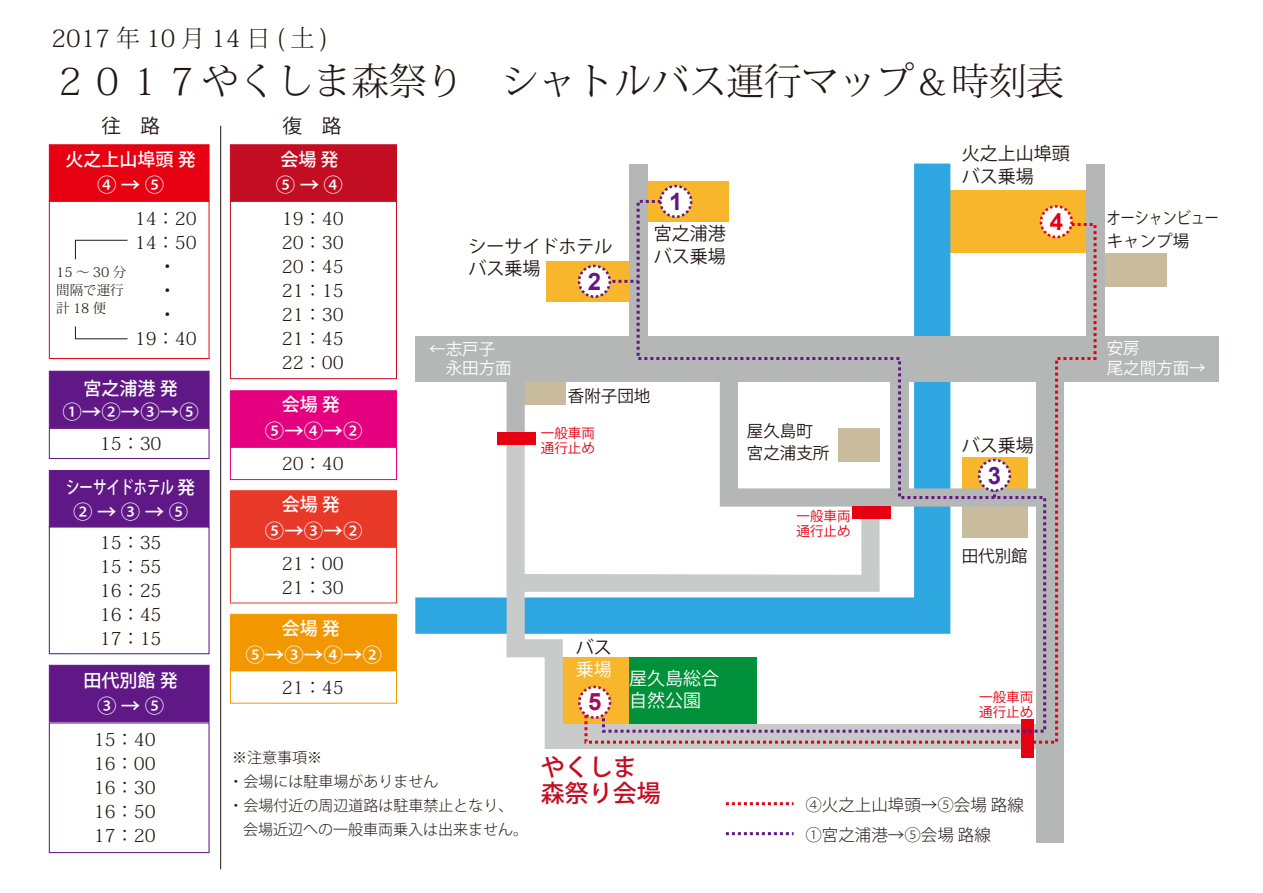
<style>
.page{position:relative;width:1263px;height:893px;background:#fff}
.page>*{position:absolute;margin:0;border:0;box-sizing:border-box;transform-origin:0 0}
.t1{font:300 37.5px "Koz Min Pro";color:#221815}
.t2{font:300 24px "Koz Min Pro";letter-spacing:.125em;color:#221815}
.t3{font:500 24px/25.5px "Koz Go Pro";color:#c30d23}
.t4{font:700 24px "Arial";color:#601886}
.t5{font:700 24px "Arial";color:#a40b5e}
.t6{font:700 24px "Arial";color:#e60012}
.t7{font:500 19.5px "Koz Go Pro";color:#fff}
.t8{font:19.5px "Koz Go Pro";color:#221815}
.t9{font:300 18px/24px "Koz Min Pro";color:#221815;text-align:justify}
.t10{font:18px/22.5px "Koz Go Pro";color:#221815}
.t11{font:500 18px "Koz Go Pro";color:#fff}
.t12{font:18px/22.5px "Koz Go Pro";color:#fff}
.t13{font:500 18px "Koz Go Pro";color:#fff;scale:.75 1}
.t14{font:300 16.5px/30px "Koz Go Pro";color:#221815}
.t15{font:16.5px/22.5px "Koz Go Pro";color:#221815}
.t16{font:16.5px/19.5px "Koz Go Pro";color:#fff}
.t17{font:16.5px/22.5px "Koz Go Pro";color:#221815;scale:.85 1}
.t18{font:300 15px "Koz Go Pro";color:#221815}
.t19{font:13.5px/15px "Koz Go Pro";color:#e60012}
.t20{font:300 13.35px/17.9px "Koz Min Pro";color:#221815}
</style>
<div class="page">
<div style="left:950px;top:191px;width:141px;height:62px;background:#f8b62d"></div>
<div style="left:1104px;top:253px;width:62px;height:34px;background:#c9bc9c"></div>
<svg style="left:379px;top:163px;width:589px;height:471px"></svg>
<div style="left:415px;top:336px;width:803px;height:45px;background:#b5b6b6"></div>
<div style="left:629px;top:164px;width:18px;height:195px;background:#b5b6b6"></div>
<svg style="left:507px;top:381px;width:18px;height:52px"></svg>
<div style="left:1036px;top:359px;width:27px;height:483px;background:#b5b6b6"></div>
<div style="left:1086px;top:164px;width:18px;height:195px;background:#b5b6b6"></div>
<svg style="left:506px;top:437px;width:530px;height:312px"></svg>
<div style="left:497px;top:433px;width:38px;height:12px;background:#e60012"></div>
<div style="left:1021px;top:719px;width:12px;height:39px;background:#e60012"></div>
<svg style="left:600px;top:198px;width:447px;height:23px"></svg>
<svg style="left:583px;top:221px;width:515px;height:524px"></svg>
<svg style="left:612px;top:280px;width:26px;height:3px"></svg>
<svg style="left:993px;top:492px;width:3px;height:5px"></svg>
<div style="left:660px;top:186px;width:31px;height:31px;background:#fff;border-radius:50%"></div>
<div style="left:659px;top:185px;width:33px;height:33px;border:3px dashed #601886;border-radius:50%"></div>
<div style="left:579px;top:266px;width:31px;height:31px;background:#fff;border-radius:50%"></div>
<div style="left:578px;top:265px;width:33px;height:33px;border:3px dashed #601886;border-radius:50%"></div>
<div style="left:979px;top:460px;width:31px;height:31px;background:#fff;border-radius:50%"></div>
<div style="left:978px;top:459px;width:33px;height:33px;border:3px dashed #601886;border-radius:50%"></div>
<div style="left:579px;top:687px;width:31px;height:31px;background:#fff;border-radius:50%"></div>
<div style="left:578px;top:686px;width:33px;height:33px;border:3px dashed #a40b5e;border-radius:50%"></div>
<div style="left:1041px;top:206px;width:31px;height:31px;background:#fff;border-radius:50%"></div>
<div style="left:1040px;top:205px;width:33px;height:33px;border:3px dashed #e60012;border-radius:50%"></div>
<div style="left:49px;top:144px;width:160px;height:58px;background:#e60012;border:1px solid #e60012"></div>
<div style="left:230px;top:144px;width:167px;height:58px;background:#c30d23;border:1px solid #c30d23"></div>
<div style="left:230px;top:614px;width:167px;height:57px;background:#f39700;border:1px solid #f39700"></div>
<svg style="left:75px;top:239px;width:53px;height:21px"></svg>
<svg style="left:75px;top:326px;width:53px;height:14px"></svg>
<div style="left:49px;top:371px;width:160px;height:57px;background:#601886;border:1px solid #601886"></div>
<div style="left:49px;top:428px;width:160px;height:31px;border:1px solid #601886"></div>
<div style="left:49px;top:526px;width:161px;height:128px;border:1px solid #601886"></div>
<div style="left:49px;top:722px;width:161px;height:131px;border:1px solid #601886"></div>
<div style="left:230px;top:670px;width:167px;height:34px;border:1px solid #f39700"></div>
<div style="left:49px;top:470px;width:160px;height:57px;background:#601886"></div>
<div style="left:49px;top:665px;width:160px;height:57px;background:#601886;border:1px solid #601886"></div>
<div style="left:230px;top:201px;width:167px;height:178px;border:1px solid #c30d23"></div>
<div style="left:49px;top:201px;width:160px;height:158px;border:1px solid #e60012"></div>
<div style="left:230px;top:390px;width:167px;height:57px;background:#e4007f;border:1px solid #e4007f"></div>
<div style="left:230px;top:447px;width:167px;height:33px;border:1px solid #e4007f"></div>
<div style="left:230px;top:490px;width:167px;height:57px;background:#e83828;border:1px solid #e83828"></div>
<div style="left:230px;top:547px;width:167px;height:56px;border:1px solid #e83828"></div>
<hr style="left:220px;top:126px;width:1px;height:743px;background:#221815">
<svg style="left:726px;top:802px;width:67px;height:3px"></svg>
<svg style="left:726px;top:832px;width:67px;height:3px"></svg>
<h2 class="t2" style="left:51px;top:21px;width:278px">2017年10月14日(土)</h2>
<h1 class="t1" style="left:51px;top:55px;width:1014px">２０１７やくしま森祭り　シャトルバス運行マップ＆時刻表</h1>
<p class="t8" style="left:101px;top:113px;width:60px">往　路</p>
<p class="t8" style="left:282px;top:113px;width:61px">復　路</p>
<p class="t11" style="left:66px;top:148px;width:132px">火之上山埠頭 発</p>
<p class="t7" style="left:97px;top:173px;width:69px">④ → ⑤</p>
<p class="t7" style="left:276px;top:173px;width:69px">⑤ → ④</p>
<p class="t9" style="left:135px;top:205px;width:63px;text-align:left">14：20<br>14：50　 ・　 ・　 ・<br>19：40</p>
<p class="t9" style="left:282px;top:205px;width:63px">19：40<br>20：30<br>20：45<br>21：15<br>21：30<br>21：45<br>22：00</p>
<p class="t11" style="left:280px;top:148px;width:60px">会場 発</p>
<p class="t20" style="left:56px;top:263px;width:72px">15～30分間隔で運行計18便</p>
<p class="t11" style="left:84px;top:376px;width:96px">宮之浦港 発</p>
<p class="t9" style="left:100px;top:430px;width:63px">15：30</p>
<p class="t7" style="left:62px;top:399px;width:138px">①→②→③→⑤</p>
<p class="t13" style="left:66px;top:476px;width:174px">シーサイドホテル 発</p>
<p class="t9" style="left:100px;top:530px;width:63px">15：35<br>15：55<br>16：25<br>16：45<br>17：15</p>
<p class="t11" style="left:84px;top:669px;width:96px">田代別館 発</p>
<p class="t7" style="left:73px;top:499px;width:116px">② → ③ → ⑤</p>
<p class="t7" style="left:97px;top:693px;width:69px">③ → ⑤</p>
<p class="t11" style="left:282px;top:393px;width:60px">会場 発</p>
<p class="t7" style="left:265px;top:419px;width:99px">⑤→④→②</p>
<p class="t9" style="left:282px;top:451px;width:63px">20：40</p>
<p class="t11" style="left:282px;top:493px;width:60px">会場 発</p>
<p class="t7" style="left:265px;top:519px;width:99px">⑤→③→②</p>
<p class="t9" style="left:282px;top:551px;width:63px">21：00<br>21：30</p>
<p class="t11" style="left:282px;top:617px;width:60px">会場 発</p>
<p class="t7" style="left:245px;top:642px;width:138px">⑤→③→④→②</p>
<p class="t9" style="left:282px;top:675px;width:63px">21：45</p>
<p class="t10" style="left:468px;top:235px;width:145px">シーサイドホテルバス乗場</p>
<h2 class="t4" style="left:588px;top:264px;width:15px">2</h2>
<h2 class="t4" style="left:669px;top:184px;width:15px">1</h2>
<p class="t10" style="left:654px;top:223px;width:73px">宮之浦港バス乗場</p>
<p class="t10" style="left:962px;top:143px;width:109px">火之上山埠頭バス乗場</p>
<h2 class="t6" style="left:1050px;top:205px;width:15px">4</h2>
<p class="t17" style="left:1107px;top:207px;width:133px">オーシャンビューキャンプ場</p>
<p class="t16" style="left:429px;top:339px;width:84px">←志戸子　永田方面</p>
<p class="t16" style="left:1107px;top:339px;width:100px">安房<br>尾之間方面→</p>
<p class="t15" style="left:568px;top:385px;width:84px">香附子団地</p>
<p class="t19" style="left:541px;top:426px;width:55px">一般車両通行止め</p>
<p class="t15" style="left:747px;top:420px;width:84px">屋久島町宮之浦支所</p>
<p class="t19" style="left:796px;top:509px;width:55px">一般車両通行止め</p>
<p class="t10" style="left:576px;top:636px;width:37px">バス</p>
<p class="t12" style="left:576px;top:659px;width:37px">乗場</p>
<h2 class="t5" style="left:588px;top:685px;width:15px">5</h2>
<p class="t12" style="left:629px;top:668px;width:91px">屋久島総合自然公園</p>
<p class="t10" style="left:962px;top:435px;width:73px">バス乗場</p>
<h2 class="t4" style="left:988px;top:458px;width:15px">3</h2>
<p class="t15" style="left:962px;top:545px;width:67px">田代別館</p>
<p class="t19" style="left:979px;top:690px;width:55px">一般車両通行止め</p>
<p class="t9" style="left:94px;top:727px;width:63px">15：40<br>16：00<br>16：30<br>16：50<br>17：20</p>
<p class="t18" style="left:232px;top:748px;width:91px">※注意事項※</p>
<p class="t18" style="left:229px;top:772px;width:211px">・会場には駐車場がありません</p>
<p class="t18" style="left:229px;top:796px;width:286px">・会場付近の周辺道路は駐車禁止となり、</p>
<p class="t18" style="left:243px;top:820px;width:287px">会場近辺への一般車両乗入は出来ません。</p>
<h2 class="t3" style="left:541px;top:756px;width:121px">やくしま森祭り会場</h2>
<p class="t14" style="left:805px;top:790px;width:220px">④火之上山埠頭→⑤会場 路線<br>①宮之浦港→⑤会場 路線</p>
</div>
